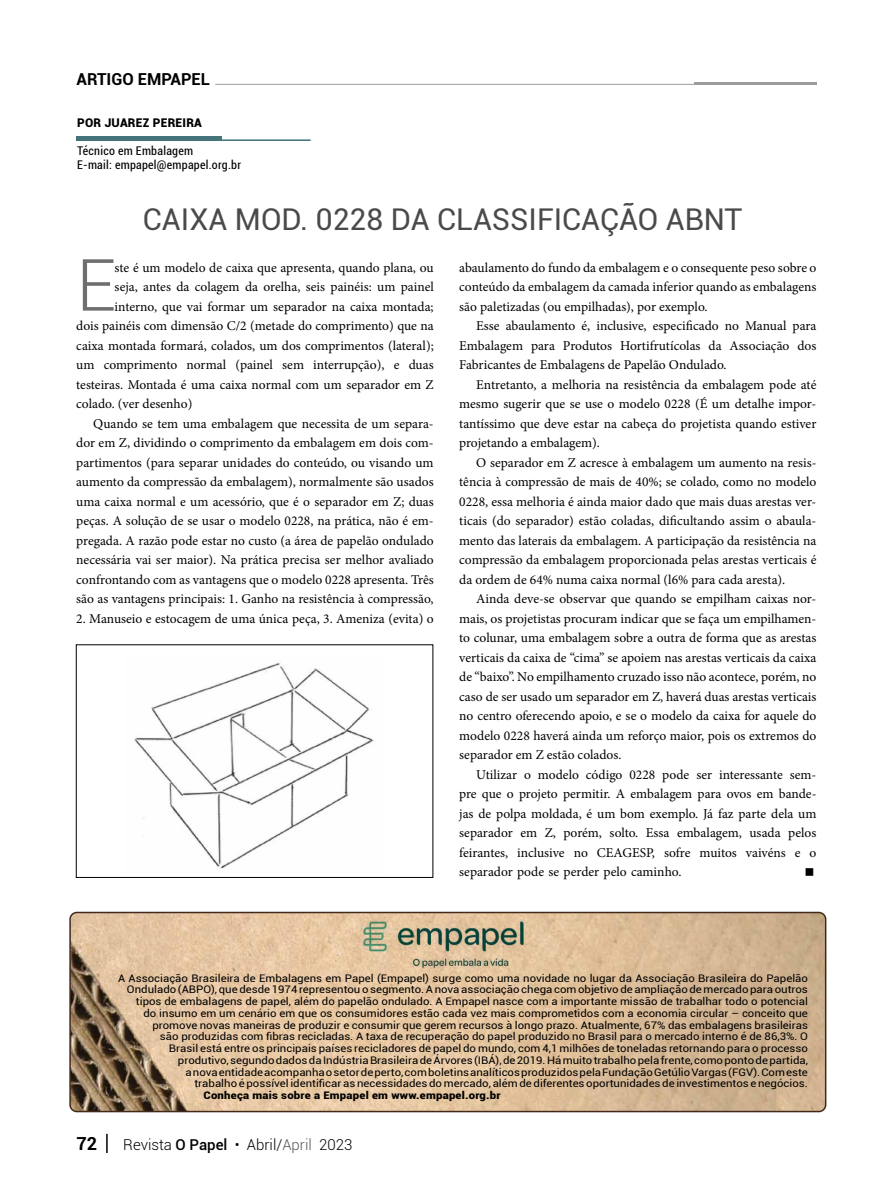
<style>
.page{position:relative;width:893px;height:1191px;background:#fff}
.page>*{position:absolute;margin:0;border:0;box-sizing:border-box;transform-origin:0 0}
.t1{font:300 72.15px "Roboto";color:#706f6f}
.t2{font:30px "Roboto";color:#4a4a49}
.t3{font:700 18px "Roboto";color:#000}
.t4{font:700 16.5px "Roboto";color:#000}
.t5{font:300 15px "Roboto";color:#000}
.t6{font:13.5px/19.5px "Minion Pro";color:#000;text-align:justify}
.t7{font:condensed 12px/13.5px "Roboto";letter-spacing:.02em;color:#000}
.t8{font:900 12px "Roboto";letter-spacing:.02em;color:#000}
.t9{font:10.5px/11.7px "Roboto";color:#000;text-align:right;scale:1.09 1}
.t10{font:900 10.5px "Roboto";letter-spacing:.02em;color:#000;scale:1.09 1}
.s1{font-weight:500}
.s2{color:#575756}
</style>
<div class="page">
<hr style="left:693px;top:83px;width:123px;height:2px;background:#9d9d9c">
<hr style="left:215px;top:84px;width:601px;height:1px;background:#9d9d9c">
<hr style="left:106px;top:1133px;width:2px;height:20px;background:#000">
<hr style="left:77px;top:139px;width:234px;height:2px;background:#3f7177">
<div style="left:77px;top:136px;width:145px;height:5px;background:#447479"></div>
<img style="left:70px;top:914px;width:756px;height:197px">
<div style="left:69px;top:911px;width:757px;height:201px;border:2px solid #42291a;border-radius:7px"></div>
<img style="left:357px;top:917px;width:174px;height:53px">
<img style="left:134px;top:662px;width:241px;height:207px">
<p class="t4" style="left:77px;top:67px;width:135px">ARTIGO EMPAPEL</p>
<p class="t8" style="left:77px;top:114px;width:126px">POR JUAREZ PEREIRA</p>
<p class="t7" style="left:77px;top:144px;width:165px">Técnico em Embalagem<br>E-mail: empapel@empapel.org.br</p>
<h2 class="t2" style="left:143px;top:198px;width:601px">CAIXA MOD. 0228 DA CLASSIFICAÇÃO ABNT</h2>
<h1 class="t1" style="left:76px;top:235px;width:41px">E</h1>
<p class="t6" style="left:115px;top:258px;width:321px">ste é um modelo de caixa que apresenta, quando plana, ou</p>
<p class="t6" style="left:115px;top:277px;width:321px">seja, antes da colagem da orelha, seis painéis: um painel</p>
<p class="t6" style="left:115px;top:297px;width:321px">interno, que vai formar um separador na caixa montada;</p>
<p class="t6" style="left:76px;top:316px;width:359px">dois painéis com dimensão C/2 (metade do comprimento) que na</p>
<p class="t6" style="left:76px;top:336px;width:359px">caixa montada formará, colados, um dos comprimentos (lateral);</p>
<p class="t6" style="left:76px;top:355px;width:359px">um comprimento normal (painel sem interrupção), e duas</p>
<p class="t6" style="left:76px;top:374px;width:359px">testeiras. Montada é uma caixa normal com um separador em Z</p>
<p class="t6" style="left:76px;top:394px;width:118px">colado. (ver desenho)</p>
<p class="t6" style="left:93px;top:413px;width:342px">Quando se tem uma embalagem que necessita de um separa-</p>
<p class="t6" style="left:76px;top:433px;width:359px">dor em Z, dividindo o comprimento da embalagem em dois com-</p>
<p class="t6" style="left:76px;top:452px;width:359px">partimentos (para separar unidades do conteúdo, ou visando um</p>
<p class="t6" style="left:76px;top:472px;width:359px">aumento da compressão da embalagem), normalmente são usados</p>
<p class="t6" style="left:76px;top:491px;width:359px">uma caixa normal e um acessório, que é o separador em Z; duas</p>
<p class="t6" style="left:76px;top:511px;width:359px">peças. A solução de se usar o modelo 0228, na prática, não é em-</p>
<p class="t6" style="left:76px;top:530px;width:359px">pregada. A razão pode estar no custo (a área de papelão ondulado</p>
<p class="t6" style="left:76px;top:550px;width:359px">necessária vai ser maior). Na prática precisa ser melhor avaliado</p>
<p class="t6" style="left:76px;top:569px;width:359px">confrontando com as vantagens que o modelo 0228 apresenta. Três</p>
<p class="t6" style="left:76px;top:589px;width:359px">são as vantagens principais: 1. Ganho na resistência à compressão,</p>
<p class="t6" style="left:76px;top:608px;width:359px">2. Manuseio e estocagem de uma única peça, 3. Ameniza (evita) o</p>
<p class="t6" style="left:459px;top:257px;width:359px">abaulamento do fundo da embalagem e o consequente peso sobre o conteúdo da embalagem da camada inferior quando as embalagens são paletizadas (ou empilhadas), por exemplo.</p>
<p class="t6" style="left:459px;top:316px;width:359px;text-indent:17px">Esse abaulamento é, inclusive, especificado no Manual para Embalagem para Produtos Hortifrutícolas da Associação dos Fabricantes de Embalagens de Papelão Ondulado.</p>
<p class="t6" style="left:459px;top:374px;width:359px;text-indent:17px">Entretanto, a melhoria na resistência da embalagem pode até mesmo sugerir que se use o modelo 0228 (É um detalhe impor&shy;tantíssimo que deve estar na cabeça do projetista quando estiver projetando a embalagem).</p>
<p class="t6" style="left:459px;top:452px;width:359px;text-indent:17px">O separador em Z acresce à embalagem um aumento na resis&shy;tência à compressão de mais de 40%; se colado, como no modelo 0228, essa melhoria é ainda maior dado que mais duas arestas ver&shy;ticais (do separador) estão coladas, dificultando assim o abaula&shy;mento das laterais da embalagem. A participação da resistência na compressão da embalagem proporcionada pelas arestas verticais é da ordem de 64% numa caixa normal (l6% para cada aresta).</p>
<p class="t6" style="left:459px;top:589px;width:359px;text-indent:17px">Ainda deve-se observar que quando se empilham caixas nor&shy;mais, os projetistas procuram indicar que se faça um empilhamen&shy;to colunar, uma embalagem sobre a outra de forma que as arestas verticais da caixa de “cima” se apoiem nas arestas verticais da caixa de “baixo”. No empilhamento cruzado isso não acontece, porém, no caso de ser usado um separador em Z, haverá duas arestas verticais no centro oferecendo apoio, e se o modelo da caixa for aquele do modelo 0228 haverá ainda um reforço maior, pois os extremos do separador em Z estão colados.</p>
<p class="t6" style="left:459px;top:764px;width:359px;text-indent:17px">Utilizar o modelo código 0228 pode ser interessante sem&shy;pre que o projeto permitir. A embalagem para ovos em bande&shy;jas de polpa moldada, é um bom exemplo. Já faz parte dela um separador em Z, porém, solto. Essa embalagem, usada pelos feirantes, inclusive no CEAGESP, sofre muitos vaivéns e o separador pode se perder pelo caminho.</p>
<p class="t9" style="left:118px;top:971px;width:634px">A Associação Brasileira de Embalagens em Papel (Empapel) surge como uma novidade no lugar da Associação Brasileira do Papelão Ondulado (ABPO), que desde 1974 representou o segmento. A nova associação chega com objetivo de ampliação de mercado para outros tipos de embalagens de papel, além do papelão ondulado. A Empapel nasce com a importante missão de trabalhar todo o potencial<br>do insumo em um cenário em que os consumidores estão cada vez mais comprometidos com a economia circular – conceito que promove novas maneiras de produzir e consumir que gerem recursos à longo prazo. Atualmente, 67% das embalagens brasileiras<br>são produzidas com fibras recicladas. A taxa de recuperação do papel produzido no Brasil para o mercado interno é de 86,3%. O<br>Brasil está entre os principais países recicladores de papel do mundo, com 4,1 milhões de toneladas retornando para o processo produtivo, segundo dados da Indústria Brasileira de Árvores (IBÁ), de 2019.Há muito trabalho pela frente, como ponto de partida,<br>a nova entidade acompanha o setor de perto, com boletins analíticos produzidos pela Fundação Getúlio Vargas (FGV). Com este<br>trabalho é possível identificar as necessidades do mercado, além de diferentes oportunidades de investimentos e negócios.</p>
<p class="t10" style="left:203px;top:1088px;width:274px">Conheça mais sobre a Empapel em www.empapel.org.br</p>
<h3 class="t3" style="left:77px;top:1130px;width:22px">72</h3>
<p class="t5" style="left:123px;top:1133px;width:231px">Revista <span class="s1">O Papel</span> • Abril/<span class="s2">April</span> 2023</p>
</div>
